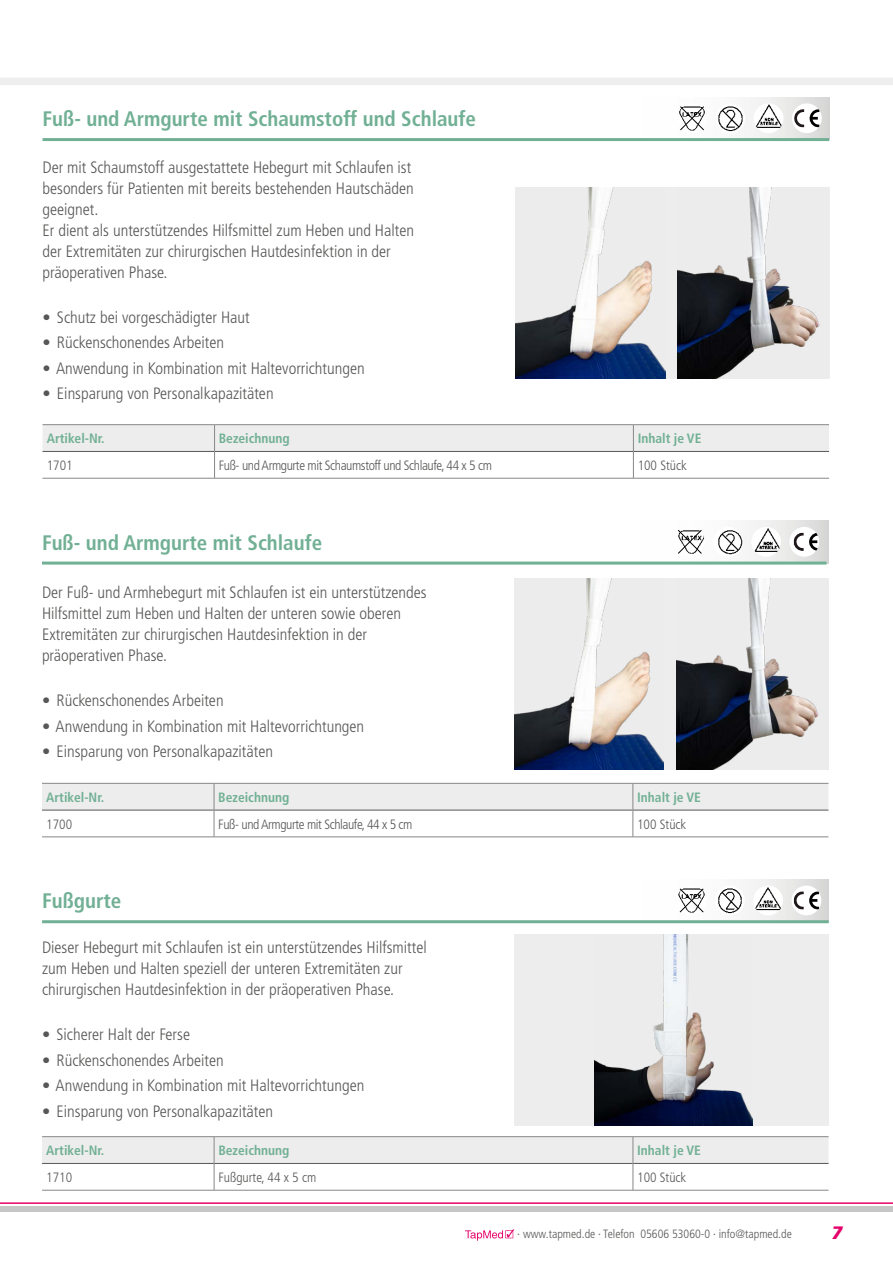
<style>
.page{position:relative;width:893px;height:1263px;background:#fff}
.page>*{position:absolute;margin:0;border:0;box-sizing:border-box;transform-origin:0 0}
.t1{font:700 condensed 21px "Frutiger LT Std";color:#71b095}
.t2{font:italic 900 18px "Frutiger LT Std";color:#e60069}
.t3{font:300 condensed 16.5px/21px "Frutiger LT Std";color:#575756}
.t4{font:700 condensed 13.5px "Frutiger LT Std";color:#71b095}
.t5{font:300 condensed 13.5px "Frutiger LT Std";letter-spacing:-.03em;color:#575756}
.t6{font:300 condensed 13.5px "Frutiger LT Std";color:#575756}
.t7{font:300 condensed 12px "Frutiger LT Std";color:#575756}
</style>
<div class="page">
<div style="left:0;top:1206px;width:893px;height:6px;background:#c6c6c6"></div>
<hr style="left:0;top:1202px;width:893px;height:2px;background:#e60069">
<div style="left:0;top:78px;width:893px;height:7px;background:#eee"></div>
<svg style="left:465px;top:1229px;width:49px;height:11px"></svg>
<svg style="left:339px;top:520px;width:490px;height:43px"></svg>
<div style="left:789px;top:527px;width:30px;height:30px;background:#fff;border-radius:15px"></div>
<svg style="left:794px;top:533px;width:25px;height:18px"></svg>
<div style="left:751px;top:527px;width:30px;height:30px;background:#fff;border-radius:15px"></div>
<img style="left:752px;top:527px;width:29px;height:29px">
<div style="left:713px;top:527px;width:30px;height:30px;background:#fff;border-radius:15px"></div>
<img style="left:714px;top:527px;width:29px;height:30px">
<div style="left:675px;top:527px;width:30px;height:30px;background:#fff;border-radius:15px"></div>
<img style="left:676px;top:527px;width:29px;height:30px">
<svg style="left:678px;top:530px;width:24px;height:24px"></svg>
<hr style="left:42px;top:562px;width:784px;height:3px;background:#71b095">
<div style="left:514px;top:578px;width:315px;height:191px;background:#ededed"></div>
<img style="left:676px;top:578px;width:143px;height:191px">
<img style="left:514px;top:578px;width:150px;height:191px">
<svg style="left:42px;top:783px;width:786px;height:54px"></svg>
<hr style="left:42px;top:837px;width:172px;height:1px;background:#878787">
<hr style="left:214px;top:837px;width:419px;height:1px;background:#878787">
<hr style="left:633px;top:837px;width:195px;height:1px;background:#878787">
<svg style="left:704px;top:879px;width:125px;height:41px"></svg>
<div style="left:791px;top:885px;width:30px;height:30px;background:#fff;border-radius:50%"></div>
<svg style="left:794px;top:891px;width:25px;height:18px"></svg>
<img style="left:753px;top:885px;width:30px;height:30px">
<img style="left:715px;top:885px;width:30px;height:30px;border-radius:15px">
<img style="left:677px;top:885px;width:29px;height:30px;border-radius:15px">
<svg style="left:679px;top:888px;width:25px;height:25px"></svg>
<hr style="left:42px;top:920px;width:787px;height:3px;background:#71b095">
<div style="left:514px;top:934px;width:315px;height:191px;background:#ededed"></div>
<img style="left:594px;top:934px;width:158px;height:191px">
<hr style="left:42px;top:1136px;width:172px;height:1px;background:#878787">
<hr style="left:214px;top:1136px;width:419px;height:1px;background:#878787">
<hr style="left:633px;top:1136px;width:195px;height:1px;background:#878787">
<svg style="left:42px;top:1137px;width:786px;height:53px"></svg>
<hr style="left:42px;top:1190px;width:172px;height:1px;background:#878787">
<hr style="left:214px;top:1190px;width:419px;height:1px;background:#878787">
<hr style="left:633px;top:1190px;width:195px;height:1px;background:#878787">
<div style="left:340px;top:97px;width:489px;height:43px;background:linear-gradient(to right,#fff,#f0efef)"></div>
<div style="left:792px;top:103px;width:30px;height:30px;background:#fff;border-radius:50%"></div>
<svg style="left:794px;top:109px;width:26px;height:18px"></svg>
<img style="left:754px;top:103px;width:29px;height:30px">
<img style="left:715px;top:103px;width:30px;height:30px;border-radius:15px">
<img style="left:677px;top:103px;width:30px;height:30px;border-radius:15px">
<svg style="left:680px;top:106px;width:24px;height:24px"></svg>
<hr style="left:43px;top:138px;width:786px;height:3px;background:#71b095">
<hr style="left:43px;top:424px;width:172px;height:1px;background:#878787">
<hr style="left:215px;top:424px;width:418px;height:1px;background:#878787">
<hr style="left:633px;top:424px;width:196px;height:1px;background:#878787">
<svg style="left:43px;top:425px;width:786px;height:53px"></svg>
<hr style="left:43px;top:478px;width:172px;height:1px;background:#878787">
<hr style="left:215px;top:478px;width:418px;height:1px;background:#878787">
<hr style="left:633px;top:478px;width:196px;height:1px;background:#878787">
<div style="left:515px;top:187px;width:315px;height:191px;background:#ededed"></div>
<img style="left:677px;top:188px;width:143px;height:190px">
<img style="left:515px;top:187px;width:150px;height:191px">
<p class="t1" style="left:43px;top:106px;width:435px">Fuß- und Armgurte mit Schaumstoff und Schlaufe</p>
<p class="t3" style="left:43px;top:157px;width:373px">Der mit Schaumstoff ausgestattete Hebegurt mit Schlaufen ist besonders für Patienten mit bereits bestehenden Hautschäden geeignet.<br>Er dient als unterstützendes Hilfsmittel zum Heben und Halten der Extremitäten zur chirurgischen Hautdesinfektion in der präoperativen Phase.</p>
<p class="t3" style="left:43px;top:307px;width:209px">• Schutz bei vorgeschädigter Haut</p>
<p class="t3" style="left:43px;top:332px;width:183px">• Rückenschonendes Arbeiten</p>
<p class="t3" style="left:43px;top:358px;width:324px">• Anwendung in Kombination mit Haltevorrichtungen</p>
<p class="t3" style="left:43px;top:383px;width:233px">• Einsparung von Personalkapazitäten</p>
<p class="t4" style="left:47px;top:430px;width:60px">Artikel-Nr.</p>
<p class="t4" style="left:219px;top:430px;width:73px">Bezeichnung</p>
<p class="t4" style="left:638px;top:430px;width:65px">Inhalt je VE</p>
<p class="t5" style="left:47px;top:458px;width:27px">1701</p>
<p class="t5" style="left:219px;top:458px;width:275px">Fuß- und Armgurte mit Schaumstoff und Schlaufe, 44 x 5 cm</p>
<p class="t6" style="left:638px;top:458px;width:51px">100 Stück</p>
<p class="t1" style="left:42px;top:530px;width:282px">Fuß- und Armgurte mit Schlaufe</p>
<p class="t3" style="left:42px;top:582px;width:386px">Der Fuß- und Armhebegurt mit Schlaufen ist ein unterstützendes Hilfsmittel zum Heben und Halten der unteren sowie oberen Extremitäten zur chirurgischen Hautdesinfektion in der präoperativen Phase.</p>
<p class="t3" style="left:42px;top:690px;width:183px">• Rückenschonendes Arbeiten</p>
<p class="t3" style="left:42px;top:716px;width:324px">• Anwendung in Kombination mit Haltevorrichtungen</p>
<p class="t3" style="left:42px;top:741px;width:233px">• Einsparung von Personalkapazitäten</p>
<p class="t4" style="left:46px;top:789px;width:60px">Artikel-Nr.</p>
<p class="t4" style="left:218px;top:789px;width:73px">Bezeichnung</p>
<p class="t4" style="left:637px;top:789px;width:65px">Inhalt je VE</p>
<p class="t5" style="left:46px;top:816px;width:27px">1700</p>
<p class="t5" style="left:218px;top:816px;width:196px">Fuß- und Armgurte mit Schlaufe, 44 x 5 cm</p>
<p class="t6" style="left:637px;top:816px;width:51px">100 Stück</p>
<p class="t1" style="left:42px;top:888px;width:81px">Fußgurte</p>
<p class="t3" style="left:42px;top:937px;width:386px">Dieser Hebegurt mit Schlaufen ist ein unterstützendes Hilfsmittel zum Heben und Halten speziell der unteren Extremitäten zur chirurgischen Hautdesinfektion in der präoperativen Phase.</p>
<p class="t3" style="left:42px;top:1024px;width:149px">• Sicherer Halt der Ferse</p>
<p class="t3" style="left:42px;top:1050px;width:183px">• Rückenschonendes Arbeiten</p>
<p class="t3" style="left:42px;top:1075px;width:324px">• Anwendung in Kombination mit Haltevorrichtungen</p>
<p class="t3" style="left:42px;top:1100px;width:233px">• Einsparung von Personalkapazitäten</p>
<p class="t4" style="left:46px;top:1142px;width:60px">Artikel-Nr.</p>
<p class="t4" style="left:218px;top:1142px;width:73px">Bezeichnung</p>
<p class="t4" style="left:637px;top:1142px;width:65px">Inhalt je VE</p>
<p class="t5" style="left:46px;top:1169px;width:27px">1710</p>
<p class="t6" style="left:218px;top:1169px;width:99px">Fußgurte, 44 x 5 cm</p>
<p class="t6" style="left:637px;top:1169px;width:51px">100 Stück</p>
<p class="t7" style="left:517px;top:1227px;width:276px">· www.tapmed.de · Telefon 05606 53060-0 · info@tapmed.de</p>
<p class="t2" style="left:831px;top:1221px;width:13px">7</p>
</div>
